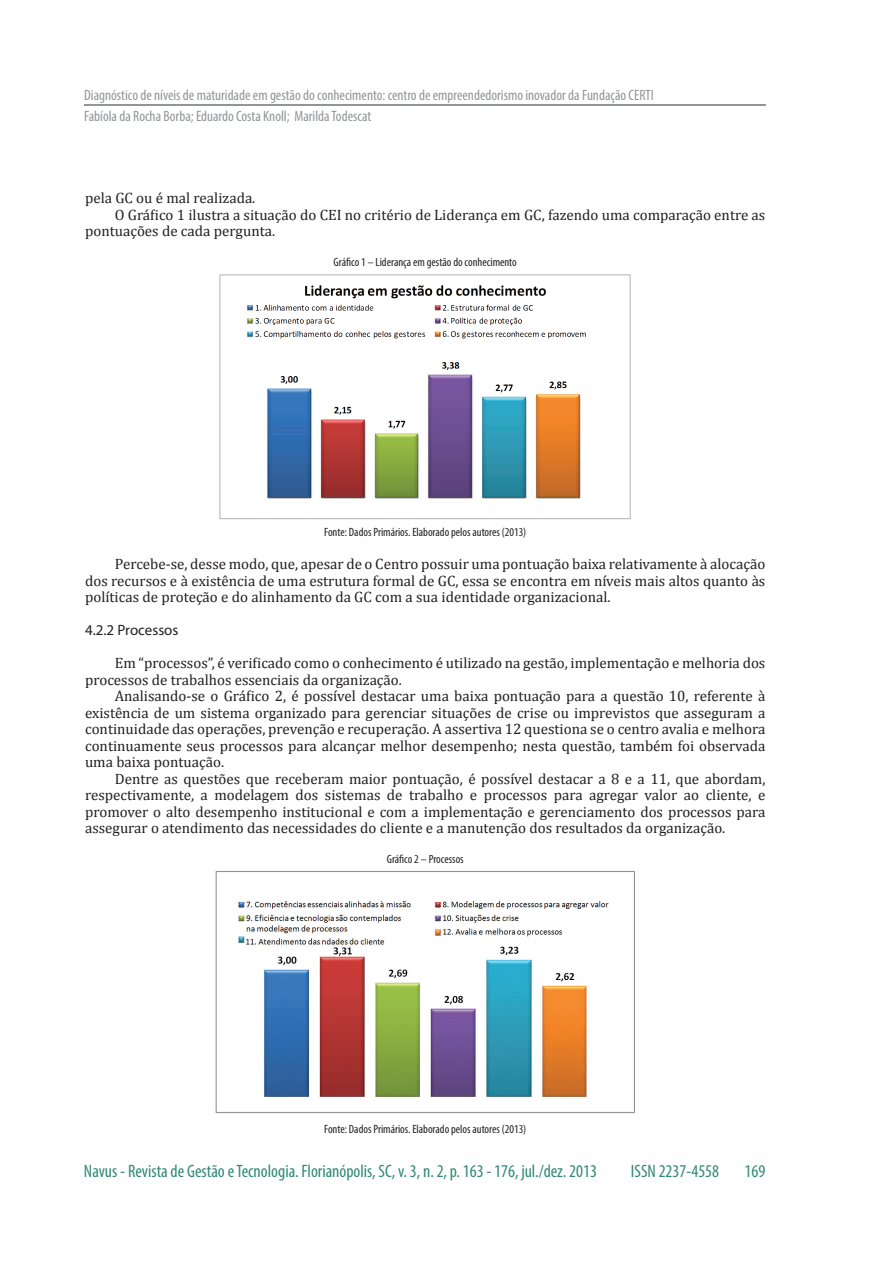
<style>
.page{position:relative;width:893px;height:1263px;background:#fff}
.page>*{position:absolute;margin:0;border:0;box-sizing:border-box;transform-origin:0 0}
.t1{font:condensed 18px "Myriad Pro";color:#308976}
.t2{font:15px/16.5px "Cambria";color:#231f20;text-align:justify}
.t3{font:condensed 15px/21px "Myriad Pro";color:#939598}
.t4{font:15px "Myriad Pro";color:#231f20}
.t5{font:condensed 12px "Myriad Pro";color:#231f20}
</style>
<div class="page">
<hr style="left:84px;top:104px;width:681px;height:2px;background:#939598">
<img style="left:219px;top:274px;width:412px;height:246px">
<img style="left:215px;top:871px;width:420px;height:243px">
<p class="t3" style="left:84px;top:84px;width:571px">Diagnóstico de níveis de maturidade em gestão do conhecimento: centro de empreendedorismo inovador da Fundação CERTI<br>Fabíola da Rocha Borba; Eduardo Costa Knoll; Marilda Todescat</p>
<p class="t2" style="left:85px;top:190px;width:172px">pela GC ou é mal realizada.</p>
<p class="t2" style="left:115px;top:206px;width:652px">O Gráfico 1 ilustra a situação do CEI no critério de Liderança em GC, fazendo uma comparação entre as</p>
<p class="t2" style="left:85px;top:223px;width:192px">pontuações de cada pergunta.</p>
<p class="t5" style="left:334px;top:255px;width:185px">Gráfico 1 – Liderança em gestão do conhecimento</p>
<p class="t5" style="left:324px;top:525px;width:204px">Fonte: Dados Primários. Elaborado pelos autores (2013)</p>
<p class="t2" style="left:85px;top:556px;width:682px;text-indent:30px">Percebe-se, desse modo, que, apesar de o Centro possuir uma pontuação baixa relativamente à alocação dos recursos e à existência de uma estrutura formal de GC, essa se encontra em níveis mais altos quanto às políticas de proteção e do alinhamento da GC com a sua identidade organizacional.</p>
<p class="t4" style="left:85px;top:621px;width:95px">4.2.2 Processos</p>
<p class="t2" style="left:85px;top:655px;width:682px;text-indent:30px">Em “processos”, é verificado como o conhecimento é utilizado na gestão, implementação e melhoria dos processos de trabalhos essenciais da organização.</p>
<p class="t2" style="left:85px;top:688px;width:682px;text-indent:30px">Analisando-se o Gráfico 2, é possível destacar uma baixa pontuação para a questão 10, referente à existência de um sistema organizado para gerenciar situações de crise ou imprevistos que asseguram a continuidade das operações, prevenção e recuperação. A assertiva 12 questiona se o centro avalia e melhora continuamente seus processos para alcançar melhor desempenho; nesta questão, também foi observada uma baixa pontuação.</p>
<p class="t2" style="left:85px;top:770px;width:682px;text-indent:30px">Dentre as questões que receberam maior pontuação, é possível destacar a 8 e a 11, que abordam, respectivamente, a modelagem dos sistemas de trabalho e processos para agregar valor ao cliente, e promover o alto desempenho institucional e com a implementação e gerenciamento dos processos para assegurar o atendimento das necessidades do cliente e a manutenção dos resultados da organização.</p>
<p class="t5" style="left:387px;top:852px;width:79px">Gráfico 2 – Processos</p>
<p class="t5" style="left:324px;top:1122px;width:204px">Fonte: Dados Primários. Elaborado pelos autores (2013)</p>
<p class="t1" style="left:84px;top:1160px;width:514px">Navus - Revista de Gestão e Tecnologia. Florianópolis, SC, v. 3, n. 2, p. 163 - 176, jul./dez. 2013</p>
<p class="t1" style="left:631px;top:1160px;width:90px">ISSN 2237-4558</p>
<p class="t1" style="left:745px;top:1160px;width:22px">169</p>
</div>
